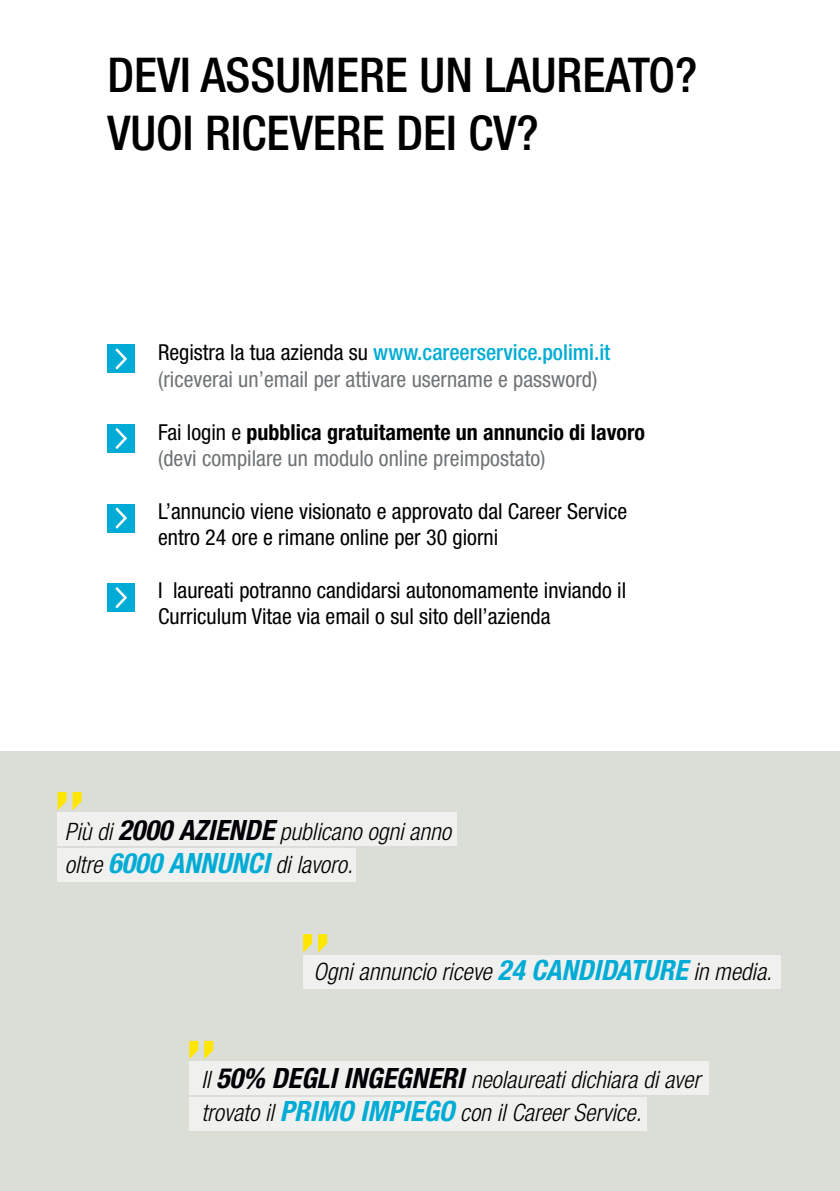
<style>
.page{position:relative;width:840px;height:1191px;background:#fff}
.page>*{position:absolute;margin:0;border:0;box-sizing:border-box;transform-origin:0 0}
.t1{font:500 condensed 48px/57.6px "Helvetica Neue LT Std";color:#000}
.t2{font:italic 300 condensed 24px/33.6px "Helvetica Neue LT Std";color:#000}
.t3{font:condensed 22px/26.4px "Helvetica Neue LT Std";color:#707375}
.t4{font:condensed 22px/26.4px "Helvetica Neue LT Std";color:#000}
.s1{color:#000}
.s2{font-weight:500;color:#00acd5}
.s3{font-weight:700;color:#000}
.s4{font-weight:700;font-size:28px;color:#030005}
.s5{font-weight:700;font-size:28px;color:#00acd5}
</style>
<div class="page">
<div style="left:0;top:752px;width:839px;height:439px;background:#dbded6"></div>
<div style="left:303px;top:954px;width:477px;height:34px;background:#f0f1ee"></div>
<div style="left:58px;top:848px;width:298px;height:33px;background:#f0f1ee"></div>
<div style="left:189px;top:1097px;width:457px;height:33px;background:#f0f1ee"></div>
<div style="left:58px;top:812px;width:399px;height:34px;background:#f0f1ee"></div>
<div style="left:189px;top:1061px;width:519px;height:34px;background:#f0f1ee"></div>
<svg style="left:189px;top:1040px;width:9px;height:19px"></svg>
<svg style="left:204px;top:1040px;width:9px;height:19px"></svg>
<svg style="left:303px;top:934px;width:9px;height:18px"></svg>
<svg style="left:318px;top:934px;width:9px;height:18px"></svg>
<svg style="left:58px;top:792px;width:9px;height:18px"></svg>
<svg style="left:73px;top:792px;width:9px;height:18px"></svg>
<div style="left:107px;top:344px;width:27px;height:29px;background:#00acd5"></div>
<svg style="left:115px;top:349px;width:12px;height:20px"></svg>
<div style="left:107px;top:424px;width:27px;height:29px;background:#00acd5"></div>
<svg style="left:115px;top:428px;width:12px;height:21px"></svg>
<div style="left:107px;top:504px;width:27px;height:28px;background:#00acd5"></div>
<svg style="left:115px;top:508px;width:12px;height:20px"></svg>
<div style="left:107px;top:583px;width:27px;height:29px;background:#00acd5"></div>
<svg style="left:115px;top:587px;width:12px;height:21px"></svg>
<h1 class="t1" style="left:107px;top:46px;width:591px">DEVI ASSUMERE UN LAUREATO?<br>VUOI RICEVERE DEI CV?</h1>
<p class="t3" style="left:158px;top:339px;width:453px"><span class="s1">Registra la tua azienda su</span> <span class="s2">www.careerservice.polimi.it </span>(riceverai un’email per attivare username e password)</p>
<p class="t3" style="left:158px;top:418px;width:488px"><span class="s1">Fai login e</span> <span class="s3">pubblica gratuitamente un annuncio di lavoro </span>(devi compilare un modulo online preimpostato)</p>
<p class="t4" style="left:158px;top:497px;width:470px">L’annuncio viene visionato e approvato dal Career Service entro 24 ore e rimane online per 30 giorni</p>
<p class="t4" style="left:158px;top:577px;width:469px">I laureati potranno candidarsi autonomamente inviando il<br>Curriculum Vitae via email o sul sito dell’azienda</p>
<p class="t2" style="left:65px;top:815px;width:387px">Più di <span class="s4">2000 AZIENDE</span> publicano ogni anno oltre <span class="s5">6000 ANNUNCI</span> di lavoro.</p>
<p class="t2" style="left:313px;top:955px;width:459px">Ogni annuncio riceve <span class="s5">24 CANDIDATURE</span> in media.</p>
<p class="t2" style="left:201px;top:1063px;width:500px">Il <span class="s4">50% DEGLI INGEGNERI</span> neolaureati dichiara di aver trovato il <span class="s5">PRIMO IMPIEGO</span> con il Career Service.</p>
</div>
